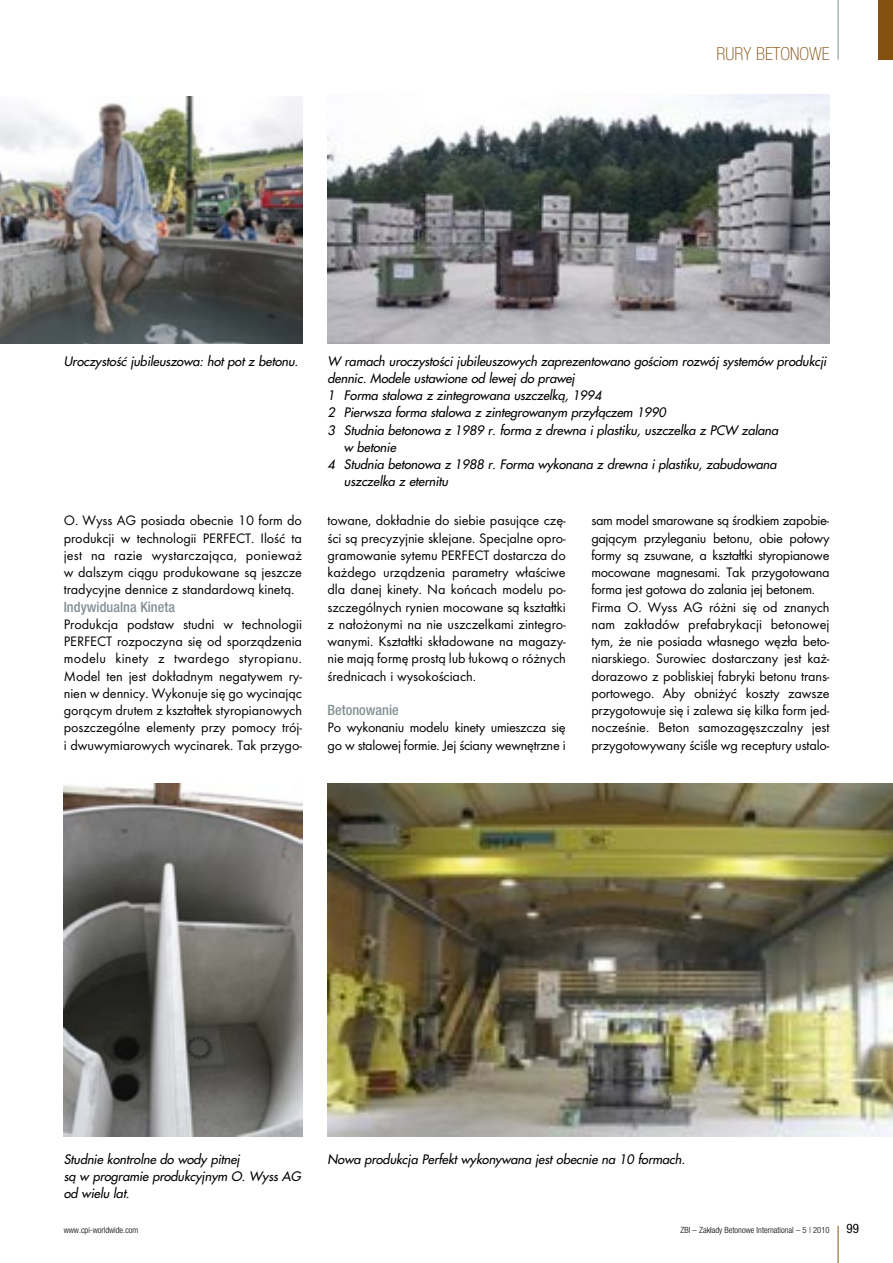
<style>
.page{position:relative;width:893px;height:1263px;background:#fff}
.page>*{position:absolute;margin:0;border:0;box-sizing:border-box;transform-origin:0 0}
.t1{font:18px "Helvetica Neue Thin Cond";color:#845111}
.t2{font:14.25px/17.2px "Futura TCE";letter-spacing:-.01em;color:#000;text-align:justify}
.t3{font:14.25px "Helvetica Neue Medium Cond";color:#859094}
.t4{font:13.05px "Helvetica Neue Condensed";color:#000}
.t5{font:italic 12.75px/17.2px "Futura";letter-spacing:-.005em;color:#000}
.t6{font:8.55px "Helvetica Neue Light Cond";color:#000}
</style>
<div class="page">
<hr style="left:837px;top:1226px;width:1px;height:37px;background:#845111">
<hr style="left:837px;top:0;width:1px;height:60px;background:#859094">
<div style="left:878px;top:0;width:14px;height:60px;background:#845111"></div>
<img style="left:0;top:96px;width:302px;height:248px">
<img style="left:327px;top:95px;width:502px;height:249px">
<img style="left:64px;top:784px;width:238px;height:352px">
<img style="left:327px;top:784px;width:565px;height:352px">
<p class="t1" style="left:716px;top:42px;width:115px">RURY BETONOWE</p>
<p class="t5" style="left:64px;top:352px;width:236px">Uroczystość jubileuszowa: hot pot z betonu.</p>
<p class="t2" style="left:64px;top:512px;width:240px">O. Wyss AG posiada obecnie 10 form do produkcji w technologii PERFECT. Ilość ta jest na razie wystarczająca, ponieważ w dalszym ciągu produkowane są jeszcze tradycyjne dennice z standardową kinetą.</p>
<p class="t3" style="left:64px;top:598px;width:113px">Indywidualna Kineta</p>
<p class="t2" style="left:64px;top:615px;width:240px">Produkcja podstaw studni w technologii PERFECT rozpoczyna się od sporządzenia modelu kinety z twardego styropianu.<br>Model ten jest dokładnym negatywem ry - nien w dennicy. Wykonuje się go wycinając gorącym drutem z kształtek styropianowych poszczególne elementy przy pomocy trój&shy;i dwuwymiarowych wycinarek. Tak przygo-</p>
<p class="t5" style="left:327px;top:352px;width:500px">W ramach uroczystości jubileuszowych zaprezentowano gościom rozwój systemów produkcji</p>
<p class="t5" style="left:327px;top:369px;width:249px">dennic. Modele ustawione od lewej do prawej</p>
<p class="t5" style="left:327px;top:387px;width:275px">1 Forma stalowa z zintegrowana uszczelką, 1994</p>
<p class="t5" style="left:327px;top:404px;width:340px">2 Pierwsza forma stalowa z zintegrowanym przyłączem 1990</p>
<p class="t5" style="left:327px;top:421px;width:452px">3 Studnia betonowa z 1989 r. forma z drewna i plastiku, uszczelka z PCW zalana</p>
<p class="t5" style="left:344px;top:438px;width:54px">w betonie</p>
<p class="t5" style="left:327px;top:456px;width:450px">4 Studnia betonowa z 1988 r. Forma wykonana z drewna i plastiku, zabudowana</p>
<p class="t5" style="left:344px;top:473px;width:106px">uszczelka z eternitu</p>
<p class="t2" style="left:327px;top:512px;width:240px">towane, dokładnie do siebie pasujące czę&shy;ści są precyzyjnie sklejane. Specjalne opro&shy;gramowanie sytemu PERFECT dostarcza do każdego urządzenia parametry właściwe dla danej kinety. Na końcach modelu po - szczególnych rynien mocowane są kształtki z nałożonymi na nie uszczelkami zintegro&shy;wanymi. Kształtki składowane na magazy&shy;nie mają formę prostą lub łukową o różnych średnicach i wysokościach.</p>
<p class="t3" style="left:327px;top:701px;width:73px">Betonowanie</p>
<p class="t2" style="left:327px;top:719px;width:240px">Po wykonaniu modelu kinety umieszcza się go w stalowej formie. Jej ściany wewnętrzne i</p>
<p class="t2" style="left:591px;top:512px;width:240px;text-align:left">sam model smarowane są środkiem zapobie&shy;gającym przyleganiu betonu, obie połowy formy są zsuwane, a kształtki styropianowe mocowane magnesami. Tak przygotowana forma jest gotowa do zalania jej betonem.<br>Firma O. Wyss AG różni się od znanych nam zakładów prefabrykacji betonowej tym, że nie posiada własnego węzła beto&shy;niarskiego. Surowiec dostarczany jest każ&shy;dorazowo z pobliskiej fabryki betonu trans&shy;portowego. Aby obniżyć koszty zawsze przygotowuje się i zalewa się kilka form jed&shy;nocześnie. Beton samozagęszczalny jest przygotowywany ściśle wg receptury ustalo-</p>
<p class="t5" style="left:64px;top:1150px;width:238px">Studnie kontrolne do wody pitnej<br>są w programie produkcyjnym O. Wyss AG od wielu lat.</p>
<p class="t5" style="left:327px;top:1150px;width:359px">Nowa produkcja Perfekt wykonywana jest obecnie na 10 formach.</p>
<p class="t6" style="left:64px;top:1224px;width:76px">www.cpi-worldwide.com</p>
<p class="t6" style="left:680px;top:1224px;width:151px">ZBI – Zakłady Betonowe International – 5 | 2010</p>
<p class="t4" style="left:846px;top:1220px;width:14px">99</p>
</div>
